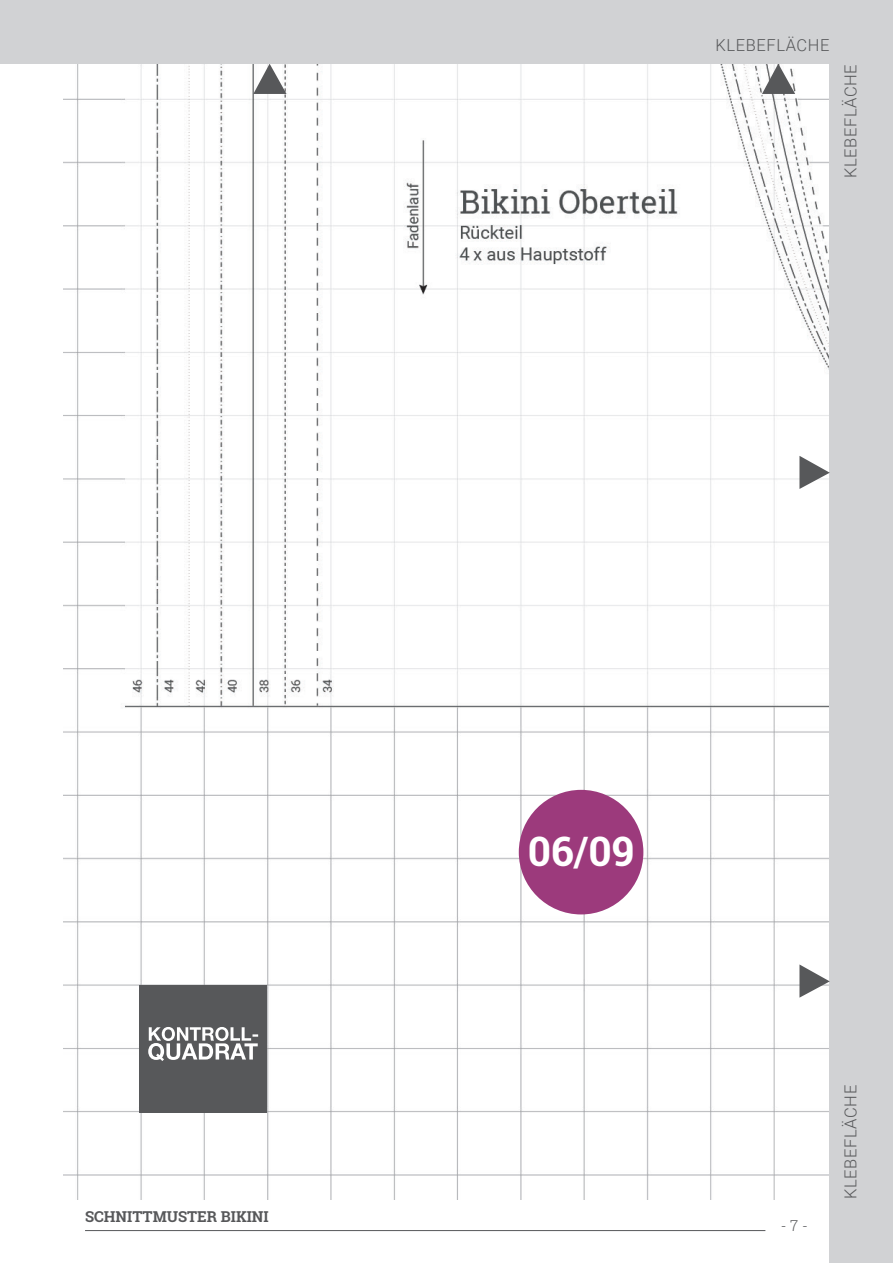
<style>
.page{position:relative;width:893px;height:1263px;background:#fff}
.page>*{position:absolute;margin:0;border:0;box-sizing:border-box;transform-origin:0 0}
.Überschriften_Schnit{font:700 40.65px "Roboto Slab";color:#fff}
.t1{font:300 16.5px "Roboto";letter-spacing:.035em;color:#57585a}
.Absatzformat_1{font:700 15px "Roboto Slab";color:#57585a}
.t2{font:300 15px "Roboto Slab";color:#57585a}
</style>
<div class="page">
<img style="left:64px;top:64px;width:765px;height:1135px">
<div style="left:519px;top:790px;width:124px;height:124px;background:#9c3a7c;border-radius:50%"></div>
<hr style="left:85px;top:1230px;width:680px;height:1px;background:#57585a">
<svg style="left:253px;top:64px;width:34px;height:30px"></svg>
<svg style="left:762px;top:64px;width:33px;height:30px"></svg>
<div style="left:829px;top:0;width:64px;height:1263px;background:#d1d2d4"></div>
<div style="left:0;top:0;width:893px;height:64px;background:#d1d2d4"></div>
<svg style="left:799px;top:964px;width:31px;height:34px"></svg>
<svg style="left:799px;top:456px;width:31px;height:33px"></svg>
<div style="left:139px;top:985px;width:127px;height:127px;background:#57585a"></div>
<svg style="left:148px;top:1027px;width:110px;height:34px"></svg>
<p class="t1" style="left:716px;top:33px;width:115px">KLEBEFLÄCHE</p>
<p class="t1" style="left:839px;top:178px;width:115px;rotate:-90deg">KLEBEFLÄCHE</p>
<p class="Absatzformat_1" style="left:85px;top:1207px;width:185px">SCHNITTMUSTER BIKINI</p>
<p class="Überschriften_Schnit" style="left:528px;top:824px;width:108px">06/09</p>
<p class="t2" style="left:781px;top:1215px;width:29px">- 7 -</p>
<p class="t1" style="left:839px;top:1199px;width:115px;rotate:-90deg">KLEBEFLÄCHE</p>
</div>
